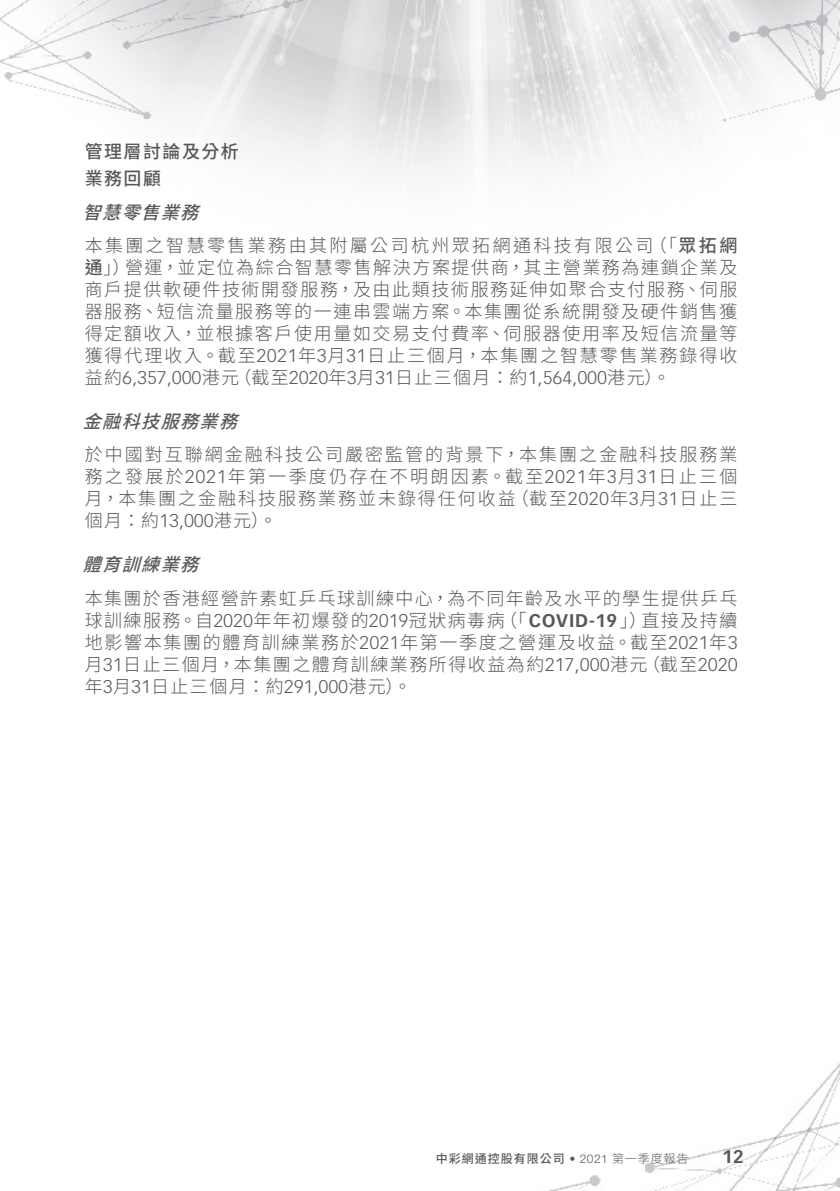
<style>
.page{position:relative;width:840px;height:1191px;background:#fff}
.page>*{position:absolute;margin:0;border:0;box-sizing:border-box;transform-origin:0 0}
.Body_Text{font:300 18px/22px "Source Han Sans TC";letter-spacing:.09em;color:#57585a;text-align:right}
.Body_Text-2{font:300 18px/22px "Source Han Sans TC";letter-spacing:.11em;color:#57585a}
.Heading_3{font:italic 500 18px "Source Han Sans TC";color:#57585a}
.Body_Text-3{font:300 18px "Vectora LT Std";letter-spacing:.025em;color:#57585a}
.Body_Text-4{font:700 18px "Vectora LT Std";letter-spacing:.045em;color:#57585a}
.Heading_1{font:500 18px "Source Han Sans TC";letter-spacing:.08em;color:#57585a}
.Body_Text-5{font:500 18px "Source Han Sans TC";color:#57585a}
.Heading_2{font:500 18px "Source Han Sans TC";color:#57585a}
.t1{font:500 12px "Source Han Sans TC";letter-spacing:.08em;color:#57585a}
.s1{font-weight:300}
.s2{font-weight:500}
.s3{font-family:"Vectora LT Std"}
.s4{font-family:"Source Han Sans TC"}
.s5{font-family:"Source Han Sans TC";font-weight:300}
.s6{font-family:"Vectora LT Std";font-weight:700}
.s7{font-family:"Helvetica Neue LT Std";font-weight:300}
</style>
<div class="page">
<img style="left:0;top:0;width:839px;height:1191px">
<p class="Heading_1" style="left:85px;top:141px;width:156px">管理層討論及分析</p>
<p class="Heading_2" style="left:85px;top:169px;width:78px">業務回顧</p>
<p class="Heading_3" style="left:83px;top:202px;width:130px">智慧零售業務</p>
<p class="Body_Text-5" style="left:648px;top:235px;width:90px"><span class="s1">（「</span>眾拓網</p>
<p class="Body_Text-2" style="left:125px;top:235px;width:613px;text-indent:-40px">本集團之智慧零售業務由其附屬公司杭州眾拓網通科技有限公司<br>營運，並定位為綜合智慧零售解決方案提供商，其主營業務為連鎖企業及</p>
<p class="Body_Text" style="left:85px;top:257px;width:47px"><span class="s2">通</span>」）</p>
<p class="Body_Text" style="left:85px;top:279px;width:653px">商戶提供軟硬件技術開發服務，及由此類技術服務延伸如聚合支付服務、伺服</p>
<p class="Body_Text" style="left:85px;top:301px;width:653px">器服務、短信流量服務等的一連串雲端方案。本集團從系統開發及硬件銷售獲</p>
<p class="Body_Text" style="left:85px;top:323px;width:653px">得定額收入，並根據客戶使用量如交易支付費率、伺服器使用率及短信流量等</p>
<p class="Body_Text" style="left:85px;top:345px;width:653px">獲得代理收入。截至<span class="s3">2021</span>年 月<span class="s3">3 31</span>日止三個月，本集團之智慧零售業務錄得收</p>
<p class="Body_Text" style="left:233px;top:367px;width:438px">（截至<span class="s3">2020</span>年月<span class="s3">3 31</span>日止三個月：約<span class="s3">1,564,000</span>港元。(</p>
<p class="Body_Text-3" style="left:85px;top:367px;width:156px"><span class="s4">益約</span>6,357,000<span class="s4">港元</span></p>
<p class="Heading_3" style="left:83px;top:411px;width:169px">金融科技服務業務</p>
<p class="Body_Text-2" style="left:85px;top:444px;width:654px;text-align:right">於中國對互聯網金融科技公司嚴密監管的背景下，本集團之金融科技服務業務之發展於<span class="s3">2021</span>年第一季度仍存在不明朗因素。截至<span class="s3">2021</span>年 月<span class="s3">3 31</span>日止三個（截至<span class="s3">2020</span>年 月<span class="s3">3 31</span>日止三</p>
<p class="Body_Text-2" style="left:85px;top:488px;width:432px">月，本集團之金融科技服務業務並未錄得任何收益個月：約<span class="s3">13,000</span>港元。(</p>
<p class="Heading_3" style="left:83px;top:555px;width:130px">體育訓練業務</p>
<p class="Body_Text" style="left:85px;top:587px;width:654px">本集團於香港經營許素虹乒乓球訓練中心，為不同年齡及水平的學生提供乒乓直接及持續</p>
<p class="Body_Text-4" style="left:499px;top:609px;width:149px"><span class="s5">（「</span>COVID-19<span class="s5">」）</span></p>
<p class="Body_Text" style="left:85px;top:609px;width:421px">球訓練服務。自<span class="s3">2020</span>年年初爆發的<span class="s3">2019</span>冠狀病毒病</p>
<p class="Body_Text" style="left:85px;top:631px;width:653px">地影響本集團的體育訓練業務於<span class="s3">2021</span>年第一季度之營運及收益。截至<span class="s3">2021</span>年<span class="s3">3</span></p>
<p class="Body_Text-3" style="left:641px;top:654px;width:97px"><span class="s4">（截至</span>2020</p>
<p class="Body_Text" style="left:85px;top:653px;width:564px;text-align:left">月<span class="s3">31</span>日止三個月，本集團之體育訓練業務所得收益為約<span class="s3">217,000</span>港元年月<span class="s3">3 31</span>日止三個月：約<span class="s3">291,000</span>港元。(</p>
<p class="t1" style="left:435px;top:1152px;width:254px">中彩網通控股有限公司 <span class="s6">•</span> <span class="s7">2021</span> <span class="s1">第一季度報告</span></p>
<p class="Body_Text-4" style="left:721px;top:1145px;width:23px">12</p>
</div>
